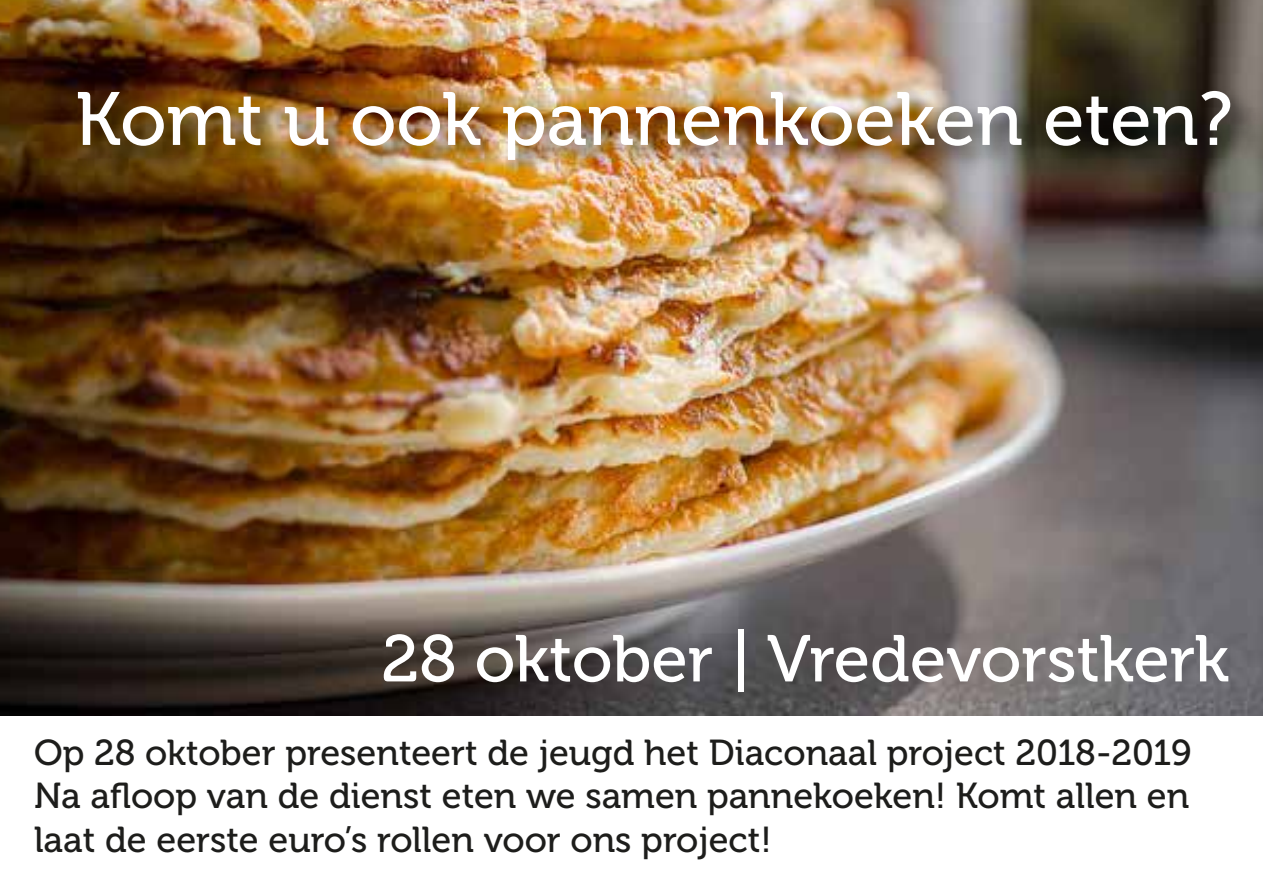
<style>
.page{position:relative;width:1263px;height:893px;background:#fff}
.page>*{position:absolute;margin:0;border:0;box-sizing:border-box;transform-origin:0 0}
.t1{font:75px "Museo 500";color:#fff}
.t2{font:65.85px "Museo 500";color:#fff}
.t3{font:36px/43.2px "Museo 500";color:#1d1d1b;text-align:justify}
</style>
<div class="page">
<img style="left:0;top:0;width:1263px;height:715px">
<img style="left:63px;top:69px;width:1200px;height:127px">
<h1 class="t1" style="left:75px;top:78px;width:1159px">Komt u ook pannenkoeken eten?</h1>
<h2 class="t2" style="left:381px;top:623px;width:849px">28 oktober | Vredevorstkerk</h2>
<p class="t3" style="left:34px;top:732px;width:1159px">Op 28 oktober presenteert de jeugd het Diaconaal project 2018-2019<br>Na afloop van de dienst eten we samen pannekoeken! Komt allen en laat de eerste euro’s rollen voor ons project!</p>
</div>
